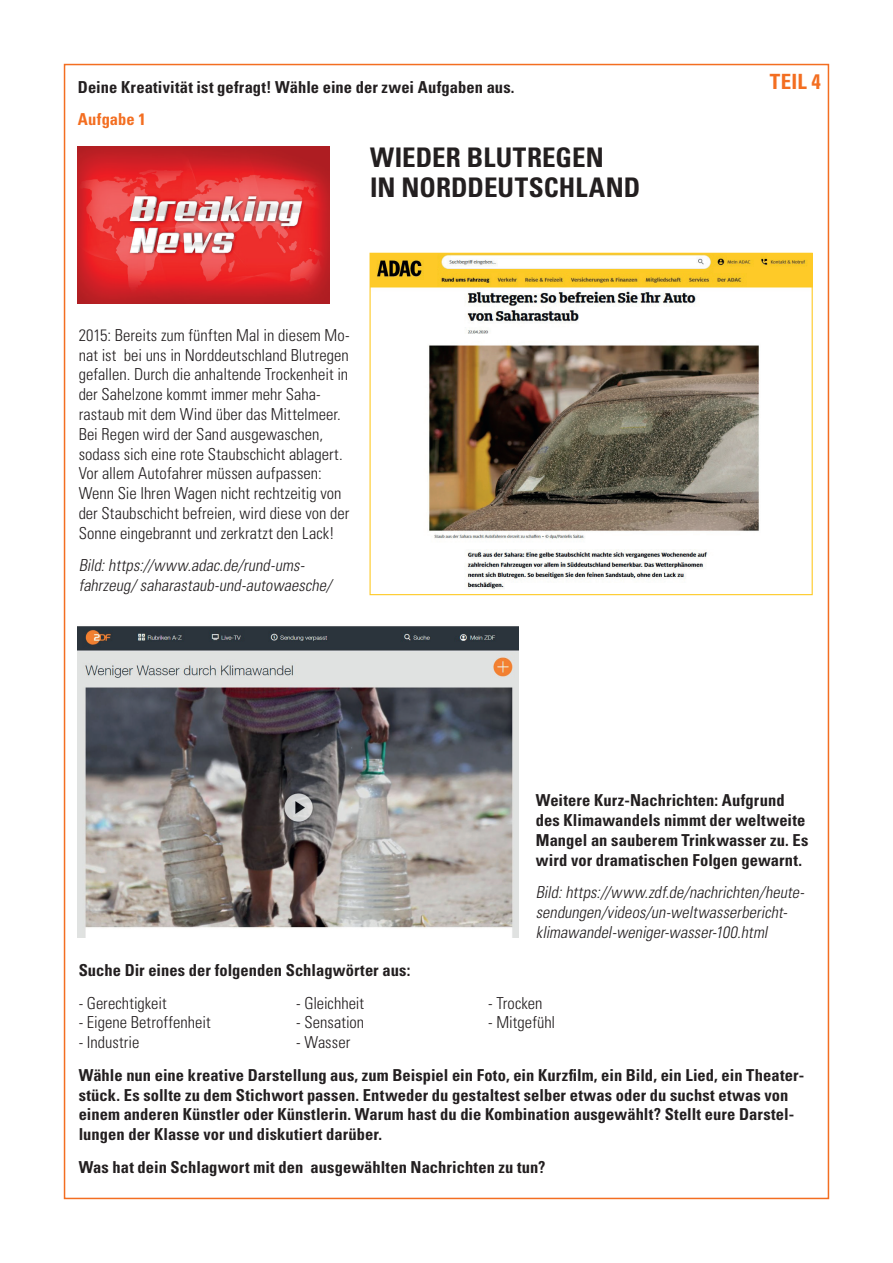
<style>
.page{position:relative;width:893px;height:1263px;background:#fff}
.page>*{position:absolute;margin:0;border:0;box-sizing:border-box;transform-origin:0 0}
.t1{font:700 condensed 27px/30px "Univers LT Std";letter-spacing:.005em;color:#231f20}
.t2{font:700 condensed 21px "Univers LT Std";color:#f36e21}
.t3{font:700 condensed 16.5px/19.8px "Univers LT Std";letter-spacing:.005em;color:#231f20}
.t4{font:300 condensed 16.5px/19.8px "Univers LT Std";color:#231f20}
.t5{font:italic 300 condensed 16.5px/19.8px "Univers LT Std";color:#231f20}
.t6{font:700 condensed 16.5px "Univers LT Std";letter-spacing:.01em;color:#f36e21}
</style>
<div class="page">
<img style="left:78px;top:146px;width:252px;height:158px">
<img style="left:371px;top:255px;width:440px;height:334px">
<div style="left:369px;top:253px;width:444px;height:342px;border:1px solid #feca26"></div>
<img style="left:78px;top:626px;width:440px;height:312px">
<p class="t3" style="left:78px;top:77px;width:438px">Deine Kreativität ist gefragt! Wähle eine der zwei Aufgaben aus.</p>
<p class="t2" style="left:770px;top:68px;width:52px">TEIL 4</p>
<p class="t6" style="left:78px;top:109px;width:69px">Aufgabe 1</p>
<h1 class="t1" style="left:370px;top:142px;width:272px">WIEDER BLUTREGEN<br>IN NORDDEUTSCHLAND</h1>
<p class="t4" style="left:79px;top:325px;width:273px">2015: Bereits zum fünften Mal in diesem Mo&shy;nat ist bei uns in Norddeutschland Blutregen gefallen. Durch die anhaltende Trockenheit in der Sahelzone kommt immer mehr Saha&shy;rastaub mit dem Wind über das Mittelmeer.<br>Bei Regen wird der Sand ausgewaschen, sodass sich eine rote Staubschicht ablagert.<br>Vor allem Autofahrer müssen aufpassen:<br>Wenn Sie Ihren Wagen nicht rechtzeitig von der Staubschicht befreien, wird diese von der Sonne eingebrannt und zerkratzt den Lack!</p>
<p class="t5" style="left:79px;top:556px;width:258px">Bild:https://www.adac.de/rund-ums&shy;fahrzeug/saharastaub-und-autowaesche/</p>
<p class="t3" style="left:536px;top:791px;width:274px">Weitere Kurz-Nachrichten: Aufgrund des Klimawandels nimmt der weltweite Mangel an sauberem Trinkwasser zu. Es wird vor dramatischen Folgen gewarnt.</p>
<p class="t5" style="left:536px;top:883px;width:273px">Bild:https://www.zdf.de/nachrichten/heute&shy;sendungen/videos/un-weltwasserbericht&shy;klimawandel-weniger-wasser-100.html</p>
<p class="t3" style="left:79px;top:960px;width:333px">Suche Dir eines der folgenden Schlagwörter aus:</p>
<p class="t4" style="left:79px;top:993px;width:90px">- Gerechtigkeit</p>
<p class="t4" style="left:296px;top:993px;width:70px">- Gleichheit</p>
<p class="t4" style="left:488px;top:993px;width:56px">- Trocken</p>
<p class="t4" style="left:79px;top:1013px;width:134px">- Eigene Betroffenheit</p>
<p class="t4" style="left:296px;top:1013px;width:70px">- Sensation</p>
<p class="t4" style="left:488px;top:1013px;width:69px">- Mitgefühl</p>
<p class="t4" style="left:79px;top:1032px;width:62px">- Industrie</p>
<p class="t4" style="left:296px;top:1032px;width:56px">- Wasser</p>
<p class="t3" style="left:79px;top:1065px;width:727px">Wähle nun eine kreative Darstellung aus, zum Beispiel ein Foto, ein Kurzfilm, ein Bild, ein Lied, ein Theater&shy;stück. Es sollte zu dem Stichwort passen. Entweder du gestaltest selber etwas oder du suchst etwas von einem anderen Künstler oder Künstlerin. Warum hast du die Kombination ausgewählt? Stellt eure Darstel&shy;lungen der Klasse vor und diskutiert darüber.</p>
<p class="t3" style="left:79px;top:1157px;width:468px">Was hat dein Schlagwort mit den ausgewählten Nachrichten zu tun?</p>
</div>
